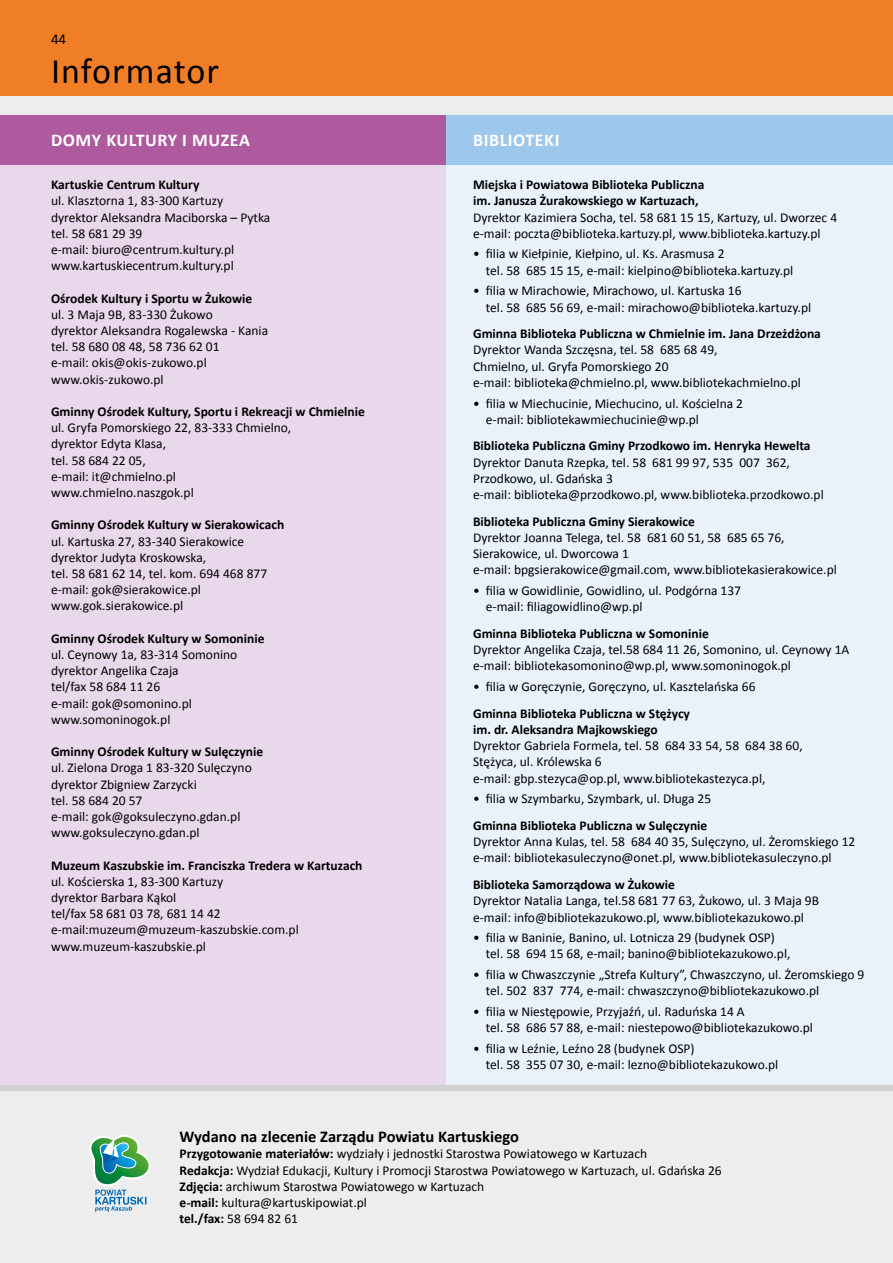
<style>
.page{position:relative;width:893px;height:1263px;background:#fff}
.page>*{position:absolute;margin:0;border:0;box-sizing:border-box;transform-origin:0 0}
.t1{font:36px "Calibri";letter-spacing:.03em;color:#000}
.t2{font:700 18px "Calibri";letter-spacing:.03em;color:#fff}
.t3{font:700 16.5px "Calibri";color:#000}
.t4{font:15px "Calibri";color:#000}
.t5{font:13.5px/16.2px "Calibri";color:#000}
.t6{font:700 13.5px/16.2px "Calibri";color:#000}
.s1{font-weight:700}
</style>
<div class="page">
<div style="left:0;top:0;width:893px;height:97px;background:#ef7e26"></div>
<div style="left:0;top:97px;width:893px;height:100px;background:#ededed"></div>
<div style="left:0;top:164px;width:446px;height:1054px;background:#e9d8eb"></div>
<div style="left:446px;top:164px;width:447px;height:1054px;background:#e9f1fb"></div>
<div style="left:0;top:115px;width:446px;height:49px;background:#af599e"></div>
<div style="left:446px;top:115px;width:447px;height:49px;background:#9ec7ec"></div>
<div style="left:0;top:1087px;width:893px;height:176px;background:#ededed"></div>
<div style="left:0;top:1085px;width:893px;height:5px;background:#d0d0d0"></div>
<svg style="left:89px;top:1135px;width:62px;height:77px"></svg>
<p class="t4" style="left:51px;top:30px;width:17px">44</p>
<h1 class="t1" style="left:51px;top:49px;width:170px">Informator</h1>
<h2 class="t2" style="left:51px;top:129px;width:200px">DOMY KULTURY I MUZEA</h2>
<h2 class="t2" style="left:473px;top:129px;width:88px">BIBLIOTEKI</h2>
<p class="t6" style="left:51px;top:177px;width:150px">Kartuskie Centrum Kultury</p>
<p class="t5" style="left:51px;top:193px;width:221px">ul. Klasztorna 1, 83-300 Kartuzy dyrektor Aleksandra Maciborska – Pytka tel. 58 681 29 39<br>e-mail: biuro@centrum.kultury.pl www.kartuskiecentrum.kultury.pl</p>
<p class="t6" style="left:51px;top:290px;width:203px">Ośrodek Kultury i Sportu w Żukowie</p>
<p class="t5" style="left:51px;top:306px;width:219px">ul. 3 Maja 9B, 83-330 Żukowo<br>dyrektor Aleksandra Rogalewska - Kania tel. 58 680 08 48, 58 736 62 01<br>e-mail: okis@okis-zukowo.pl www.okis-zukowo.pl</p>
<p class="t6" style="left:51px;top:403px;width:315px">Gminny Ośrodek Kultury, Sportu i Rekreacji w Chmielnie</p>
<p class="t5" style="left:51px;top:420px;width:242px">ul. Gryfa Pomorskiego 22, 83-333 Chmielno, dyrektor Edyta Klasa,<br>tel. 58 684 22 05,<br>e-mail: it@chmielno.pl www.chmielno.naszgok.pl</p>
<p class="t6" style="left:51px;top:517px;width:235px">Gminny Ośrodek Kultury w Sierakowicach</p>
<p class="t5" style="left:51px;top:533px;width:218px">ul. Kartuska 27, 83-340 Sierakowice dyrektor Judyta Kroskowska,<br>tel. 58 681 62 14, tel. kom. 694 468 877 e-mail: gok@sierakowice.pl www.gok.sierakowice.pl</p>
<p class="t6" style="left:51px;top:630px;width:215px">Gminny Ośrodek Kultury w Somoninie</p>
<p class="t5" style="left:51px;top:646px;width:188px">ul. Ceynowy 1a, 83-314 Somonino dyrektor Angelika Czaja<br>tel/fax 58 684 11 26<br>e-mail: gok@somonino.pl www.somoninogok.pl</p>
<p class="t6" style="left:51px;top:744px;width:214px">Gminny Ośrodek Kultury w Sulęczynie</p>
<p class="t5" style="left:51px;top:760px;width:202px">ul. Zielona Droga 1 83-320 Sulęczyno dyrektor Zbigniew Zarzycki<br>tel. 58 684 20 57<br>e-mail: gok@goksuleczyno.gdan.pl www.goksuleczyno.gdan.pl</p>
<p class="t6" style="left:51px;top:857px;width:313px">Muzeum Kaszubskie im. Franciszka Tredera w Kartuzach</p>
<p class="t5" style="left:51px;top:873px;width:249px">ul. Kościerska 1, 83-300 Kartuzy<br>dyrektor Barbara Kąkol<br>tel/fax 58 681 03 78, 681 14 42 e-mail:muzeum@muzeum-kaszubskie.com.pl www.muzeum-kaszubskie.pl</p>
<p class="t6" style="left:473px;top:177px;width:233px">Miejska i Powiatowa Biblioteka Publiczna im. Janusza Żurakowskiego w Kartuzach,</p>
<p class="t5" style="left:473px;top:209px;width:366px">Dyrektor Kazimiera Socha, tel. 58 681 15 15, Kartuzy, ul. Dworzec 4 e-mail: poczta@biblioteka.kartuzy.pl, www.biblioteka.kartuzy.pl</p>
<p class="t5" style="left:486px;top:246px;width:309px;text-indent:-13px">• filia w Kiełpinie, Kiełpino, ul. Ks. Arasmusa 2<br>tel. 58 685 15 15, e-mail: kielpino@biblioteka.kartuzy.pl</p>
<p class="t5" style="left:486px;top:283px;width:327px;text-indent:-13px">• filia w Mirachowie, Mirachowo, ul. Kartuska 16<br>tel. 58 685 56 69, e-mail: mirachowo@biblioteka.kartuzy.pl</p>
<p class="t6" style="left:473px;top:326px;width:349px">Gminna Biblioteka Publiczna w Chmielnie im. Jana Drzeżdżona</p>
<p class="t5" style="left:473px;top:342px;width:329px">Dyrektor Wanda Szczęsna, tel. 58 685 68 49,<br>Chmielno, ul. Gryfa Pomorskiego 20<br>e-mail: biblioteka@chmielno.pl, www.bibliotekachmielno.pl</p>
<p class="t5" style="left:486px;top:395px;width:259px;text-indent:-13px">• filia w Miechucinie, Miechucino, ul. Kościelna 2 e-mail: bibliotekawmiechucinie@wp.pl</p>
<p class="t6" style="left:473px;top:438px;width:339px">Biblioteka Publiczna Gminy Przodkowo im. Henryka Hewelta</p>
<p class="t5" style="left:473px;top:454px;width:352px">Dyrektor Danuta Rzepka, tel. 58 681 99 97, 535 007 362,<br>Przodkowo, ul. Gdańska 3<br>e-mail: biblioteka@przodkowo.pl, www.biblioteka.przodkowo.pl</p>
<p class="t6" style="left:473px;top:513px;width:223px">Biblioteka Publiczna Gminy Sierakowice</p>
<p class="t5" style="left:473px;top:529px;width:365px">Dyrektor Joanna Telega, tel. 58 681 60 51, 58 685 65 76,<br>Sierakowice, ul. Dworcowa 1<br>e-mail: bpgsierakowice@gmail.com, www.bibliotekasierakowice.pl</p>
<p class="t5" style="left:486px;top:582px;width:257px;text-indent:-13px">• filia w Gowidlinie, Gowidlino, ul. Podgórna 137 e-mail: filiagowidlino@wp.pl</p>
<p class="t6" style="left:473px;top:625px;width:237px">Gminna Biblioteka Publiczna w Somoninie</p>
<p class="t5" style="left:473px;top:642px;width:378px">Dyrektor Angelika Czaja, tel.58 684 11 26, Somonino, ul. Ceynowy 1A e-mail: bibliotekasomonino@wp.pl, www.somoninogok.pl</p>
<p class="t5" style="left:473px;top:678px;width:284px">• filia w Goręczynie, Goręczyno, ul. Kasztelańska 66</p>
<p class="t6" style="left:473px;top:705px;width:218px">Gminna Biblioteka Publiczna w Stężycy im. dr. Aleksandra Majkowskiego</p>
<p class="t5" style="left:473px;top:738px;width:331px">Dyrektor Gabriela Formela, tel. 58 684 33 54, 58 684 38 60,<br>Stężyca, ul. Królewska 6<br>e-mail: gbp.stezyca@op.pl, www.bibliotekastezyca.pl,</p>
<p class="t5" style="left:473px;top:791px;width:240px">• filia w Szymbarku, Szymbark, ul. Długa 25</p>
<p class="t6" style="left:473px;top:817px;width:236px">Gminna Biblioteka Publiczna w Sulęczynie</p>
<p class="t5" style="left:473px;top:834px;width:384px">Dyrektor Anna Kulas, tel. 58 684 40 35, Sulęczyno, ul. Żeromskiego 12 e-mail: bibliotekasuleczyno@onet.pl, www.bibliotekasuleczyno.pl</p>
<p class="t6" style="left:473px;top:876px;width:203px">Biblioteka Samorządowa w Żukowie</p>
<p class="t5" style="left:473px;top:893px;width:348px">Dyrektor Natalia Langa, tel.58 681 77 63, Żukowo, ul. 3 Maja 9B e-mail: info@bibliotekazukowo.pl, www.bibliotekazukowo.pl</p>
<p class="t5" style="left:486px;top:930px;width:306px;text-indent:-13px">• filia w Baninie, Banino, ul. Lotnicza 29 (budynek OSP) tel. 58 694 15 68, e-mail; banino@bibliotekazukowo.pl,</p>
<p class="t5" style="left:486px;top:966px;width:380px;text-indent:-13px">• filia w Chwaszczynie „Strefa Kultury”, Chwaszczyno, ul. Żeromskiego 9 tel. 502 837 774, e-mail: chwaszczyno@bibliotekazukowo.pl</p>
<p class="t5" style="left:486px;top:1003px;width:329px;text-indent:-13px">• filia w Niestępowie, Przyjaźń, ul. Raduńska 14 A<br>tel. 58 686 57 88, e-mail: niestepowo@bibliotekazukowo.pl</p>
<p class="t5" style="left:486px;top:1040px;width:294px;text-indent:-13px">• filia w Leźnie, Leźno 28 (budynek OSP)<br>tel. 58 355 07 30, e-mail: lezno@bibliotekazukowo.pl</p>
<p class="t3" style="left:180px;top:1126px;width:341px">Wydano na zlecenie Zarządu Powiatu Kartuskiego</p>
<p class="t5" style="left:180px;top:1146px;width:544px"><span class="s1">Przygotowanie materiałów:</span> wydziały i jednostki Starostwa Powiatowego w Kartuzach<br><span class="s1">Redakcja:</span> Wydział Edukacji, Kultury i Promocji Starostwa Powiatowego w Kartuzach, ul. Gdańska 26<br><span class="s1">Zdjęcia:</span> archiwum Starostwa Powiatowego w Kartuzach<br><span class="s1">e-mail:</span> kultura@kartuskipowiat.pl<br><span class="s1">tel./fax:</span> 58 694 82 61</p>
</div>
